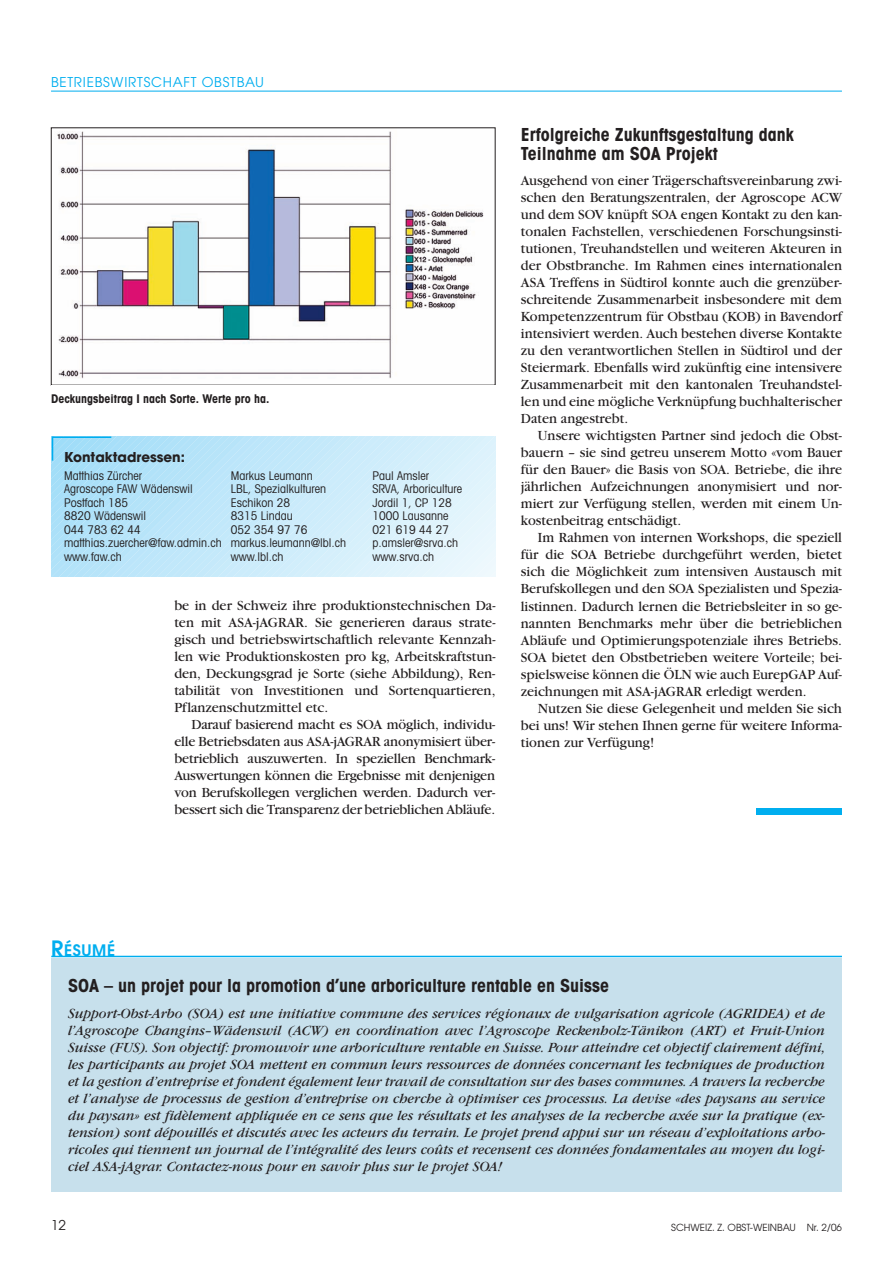
<style>
.page{position:relative;width:893px;height:1263px;background:#fff}
.page>*{position:absolute;margin:0;border:0;box-sizing:border-box;transform-origin:0 0}
.t1{font:700 condensed 18px/19.2px "Avant Garde";color:#231f20}
.t2{font:600 15.75px "Avant Garde";letter-spacing:.035em;color:#00aeef}
.t3{font:14.7px/17px "Garamond";color:#231f20;text-align:justify}
.t4{font:italic 14.7px/17px "Garamond";color:#231f20;text-align:justify}
.t5{font:13.5px "Avant Garde";letter-spacing:.055em;color:#00aeef}
.t6{font:700 13.5px "Avant Garde";color:#231f20}
.t7{font:13.5px "Avant Garde";color:#231f20}
.t8{font:condensed 12px "Avant Garde";color:#231f20}
.t9{font:700 condensed 12px "Avant Garde";color:#231f20}
.t10{font:9.75px "Avant Garde";color:#231f20}
.s1{font-size:21px}
</style>
<div class="page">
<hr style="left:51px;top:91px;width:791px;height:1px;background:#00aeef">
<div style="left:51px;top:958px;width:791px;height:233px;background:#c7e0ec"></div>
<hr style="left:51px;top:956px;width:791px;height:1px;background:#00aeef">
<img style="left:57px;top:131px;width:427px;height:248px">
<svg style="left:51px;top:436px;width:444px;height:140px;background:#c6eafa"></svg>
<div style="left:757px;top:808px;width:85px;height:6px;background:#00aeef"></div>
<p class="t5" style="left:51px;top:77px;width:215px">BETRIEBSWIRTSCHAFT OBSTBAU</p>
<p class="t9" style="left:51px;top:394px;width:220px">Deckungsbeitrag I nach Sorte. Werte pro ha.</p>
<p class="t6" style="left:64px;top:452px;width:122px">Kontaktadressen:</p>
<p class="t8" style="left:64px;top:471px;width:79px">Matthias Zürcher</p>
<p class="t8" style="left:231px;top:471px;width:83px">Markus Leumann</p>
<p class="t8" style="left:372px;top:471px;width:58px">Paul Amsler</p>
<p class="t8" style="left:64px;top:484px;width:130px">Agroscope FAW Wädenswil</p>
<p class="t8" style="left:231px;top:484px;width:97px">LBL, Spezialkulturen</p>
<p class="t8" style="left:372px;top:484px;width:91px">SRVA, Arboriculture</p>
<p class="t8" style="left:64px;top:498px;width:66px">Postfach 185</p>
<p class="t8" style="left:231px;top:498px;width:61px">Eschikon 28</p>
<p class="t8" style="left:372px;top:498px;width:81px">Jordil 1, CP 128</p>
<p class="t8" style="left:64px;top:511px;width:84px">8820 Wädenswil</p>
<p class="t8" style="left:231px;top:511px;width:64px">8315 Lindau</p>
<p class="t8" style="left:372px;top:511px;width:78px">1000 Lausanne</p>
<p class="t8" style="left:64px;top:525px;width:78px">044 783 62 44</p>
<p class="t8" style="left:231px;top:525px;width:78px">052 354 97 76</p>
<p class="t8" style="left:372px;top:525px;width:78px">021 619 44 27</p>
<p class="t8" style="left:64px;top:538px;width:284px">matthias.zuercher@faw.admin.ch markus.leumann@lbl.ch</p>
<p class="t8" style="left:372px;top:538px;width:87px">p.amsler@srva.ch</p>
<p class="t8" style="left:64px;top:552px;width:59px">www.faw.ch</p>
<p class="t8" style="left:231px;top:552px;width:54px">www.lbl.ch</p>
<p class="t8" style="left:372px;top:552px;width:63px">www.srva.ch</p>
<p class="t3" style="left:174px;top:598px;width:323px">be in der Schweiz ihre produktionstechnischen Da&shy;ten mit ASA-jAGRAR. Sie generieren daraus strate&shy;gisch und betriebswirtschaftlich relevante Kennzah&shy;len wie Produktionskosten pro kg, Arbeitskraftstun&shy;den, Deckungsgrad je Sorte (siehe Abbildung), Ren&shy;tabilität von Investitionen und Sortenquartieren, Pflanzenschutzmittel etc.</p>
<p class="t3" style="left:174px;top:717px;width:322px;text-indent:17px">Darauf basierend macht es SOA möglich, individu&shy;elle Betriebsdaten aus ASA-jAGRAR anonymisiert über&shy;betrieblich auszuwerten. In speziellen Benchmark-Auswertungen können die Ergebnisse mit denjenigen von Berufskollegen verglichen werden. Dadurch ver&shy;bessert sich die Transparenz der betrieblichen Abläufe.</p>
<p class="t1" style="left:521px;top:126px;width:274px">Erfolgreiche Zukunftsgestaltung dank<br>Teilnahme am SOA Projekt</p>
<p class="t3" style="left:521px;top:173px;width:323px">Ausgehend von einer Trägerschaftsvereinbarung zwi&shy;schen den Beratungszentralen, der Agroscope ACW und dem SOV knüpft SOA engen Kontakt zu den kan&shy;tonalen Fachstellen, verschiedenen Forschungsinsti&shy;tutionen, Treuhandstellen und weiteren Akteuren in der Obstbranche. Im Rahmen eines internationalen ASA Treffens in Südtirol konnte auch die grenzüber&shy;schreitende Zusammenarbeit insbesondere mit dem Kompetenzzentrum für Obstbau (KOB) in Bavendorf intensiviert werden. Auch bestehen diverse Kontakte zu den verantwortlichen Stellen in Südtirol und der Steiermark. Ebenfalls wird zukünftig eine intensivere Zusammenarbeit mit den kantonalen Treuhandstel&shy;len und eine mögliche Verknüpfung buchhalterischer Daten angestrebt.</p>
<p class="t3" style="left:521px;top:429px;width:323px;text-indent:17px">Unsere wichtigsten Partner sind jedoch die Obst&shy;bauern – sie sind getreu unserem Motto «vom Bauer für den Bauer» die Basis von SOA. Betriebe, die ihre jährlichen Aufzeichnungen anonymisiert und nor&shy;miert zur Verfügung stellen, werden mit einem Un&shy;kostenbeitrag entschädigt.</p>
<p class="t3" style="left:521px;top:531px;width:323px;text-indent:17px">Im Rahmen von internen Workshops, die speziell für die SOA Betriebe durchgeführt werden, bietet sich die Möglichkeit zum intensiven Austausch mit Berufskollegen und den SOA Spezialisten und Spezia&shy;listinnen. Dadurch lernen die Betriebsleiter in so ge&shy;nannten Benchmarks mehr über die betrieblichen Abläufe und Optimierungspotenziale ihres Betriebs.<br>SOA bietet den Obstbetrieben weitere Vorteile; bei&shy;spielsweise können die ÖLN wie auch EurepGAP Auf&shy;zeichnungen mit ASA-jAGRAR erledigt werden.</p>
<p class="t3" style="left:521px;top:701px;width:323px;text-indent:17px">Nutzen Sie diese Gelegenheit und melden Sie sich bei uns! Wir stehen Ihnen gerne für weitere Informa&shy;tionen zur Verfügung!</p>
<p class="t2" style="left:51px;top:944px;width:65px"><span class="s1">R</span>ÉSUMÉ</p>
<p class="t1" style="left:68px;top:977px;width:543px">SOA – un projet pour la promotion d’une arboriculture rentable en Suisse</p>
<p class="t4" style="left:68px;top:1006px;width:759px">Support-Obst-Arbo (SOA) est une initiative commune des services régionaux de vulgarisation agricole (AGRIDEA) et de l’Agroscope Changins–Wädenswil (ACW) en coordination avec l’Agroscope Reckenholz-Tänikon (ART) et Fruit-Union Suisse (FUS). Son objectif: promouvoir une arboriculture rentable en Suisse. Pour atteindre cet objectif clairement défini, les participants au projet SOA mettent en commun leurs ressources de données concernant les techniques de production et la gestion d’entreprise et fondent également leur travail de consultation sur des bases communes. A travers la recherche et l’analyse de processus de gestion d’entreprise on cherche à optimiser ces processus. La devise «des paysans au service du paysan» est fidèlement appliquée en ce sens que les résultats et les analyses de la recherche axée sur la pratique (ex&shy;tension) sont dépouillés et discutés avec les acteurs du terrain. Le projet prend appui sur un réseau d’exploitations arbo&shy;ricoles qui tiennent un journal de l’intégralité des leurs coûts et recensent ces données fondamentales au moyen du logi&shy;ciel ASA-jAgrar. Contactez-nous pour en savoir plus sur le projet SOA!</p>
<p class="t7" style="left:51px;top:1220px;width:16px">12</p>
<p class="t10" style="left:671px;top:1223px;width:172px">SCHWEIZ. Z. OBST-WEINBAU Nr. 2/06</p>
</div>
